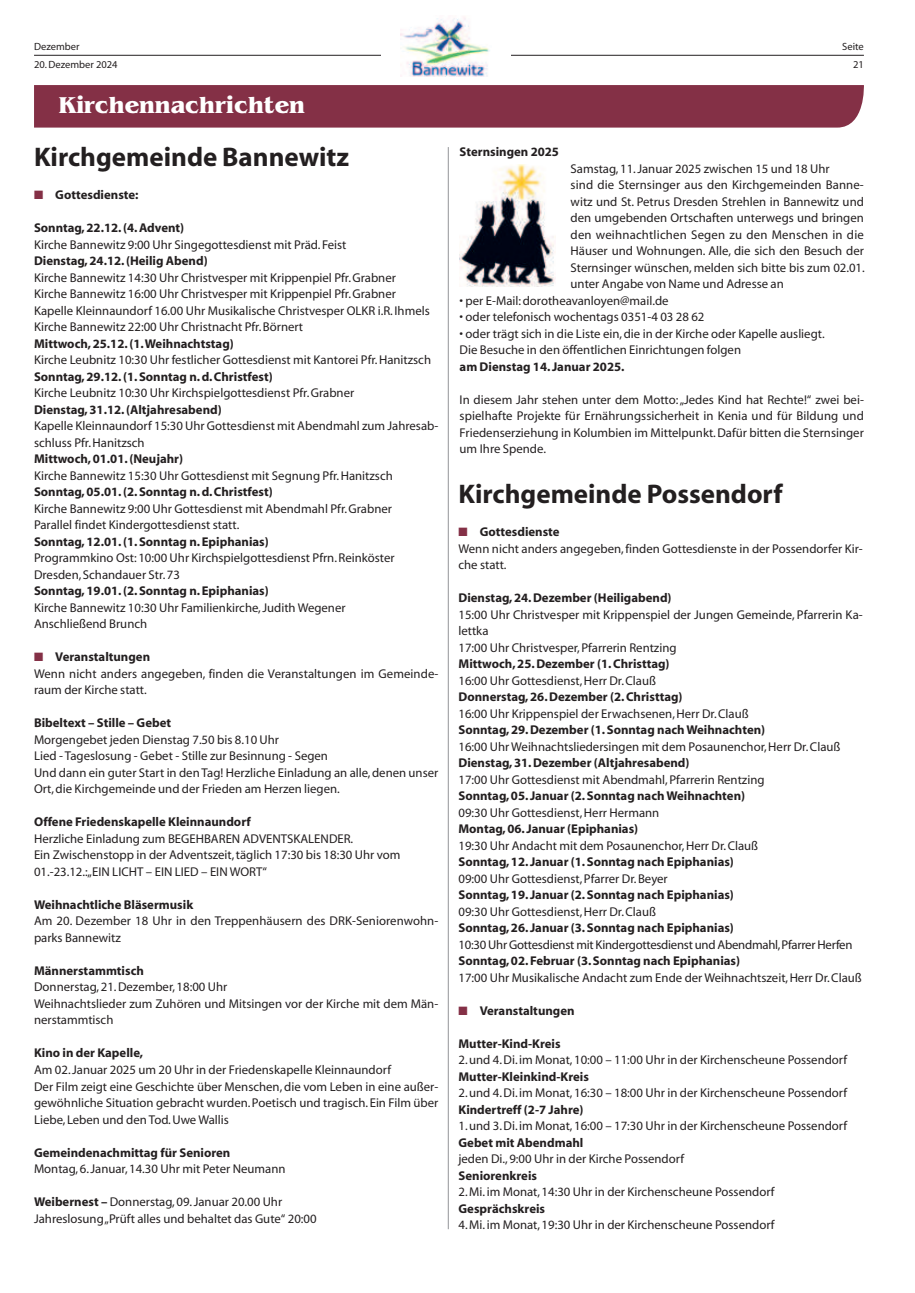
<style>
.page{position:relative;width:915px;height:1293px;background:#fff}
.page>*{position:absolute;margin:0;border:0;box-sizing:border-box;transform-origin:0 0}
.t1{font:700 27px "Myriad";color:#231f20}
.t2{font:700 24px "Benguiat";color:#fff}
.t3{font:12.75px/16.5px "Myriad";color:#231f20}
.t4{font:700 12.75px "Myriad";color:#231f20}
.t5{font:12.75px "Myriad";letter-spacing:-.02em;color:#231f20}
.t6{font:10.5px/18px "Myriad";color:#231f20;text-align:right}
.s1{color:#843046}
.s2{font-weight:700}
</style>
<div class="page">
<hr style="left:34px;top:55px;width:829px;height:1px;background:#231f20">
<div style="left:382px;top:0;width:128px;height:77px;background:#fff"></div>
<img style="left:400px;top:17px;width:90px;height:60px">
<div style="left:34px;top:85px;width:830px;height:43px;background:#843046"></div>
<hr style="left:448px;top:147px;width:1px;height:1082px;background:#939598">
<img style="left:459px;top:164px;width:96px;height:122px">
<p class="t6" style="left:34px;top:38px;width:47px">Dezember</p>
<p class="t6" style="left:34px;top:56px;width:85px">20. Dezember 2024</p>
<h2 class="t2" style="left:59px;top:95px;width:248px">Kirchennachrichten</h2>
<h1 class="t1" style="left:34px;top:143px;width:316px">Kirchgemeinde Bannewitz</h1>
<p class="t4" style="left:34px;top:188px;width:106px"><span class="s1">■</span> Gottesdienste:</p>
<p class="t4" style="left:34px;top:221px;width:152px">Sonntag, 22.12. (4. Advent)</p>
<p class="t3" style="left:34px;top:237px;width:314px">Kirche Bannewitz 9:00 Uhr Singegottesdienst mit Präd. Feist</p>
<p class="t4" style="left:34px;top:254px;width:175px">Dienstag, 24.12. (Heilig Abend)</p>
<p class="t3" style="left:34px;top:270px;width:397px">Kirche Bannewitz 14:30 Uhr Christvesper mit Krippenpiel Pfr. Grabner Kirche Bannewitz 16:00 Uhr Christvesper mit Krippenpiel Pfr. Grabner Kapelle Kleinnaundorf 16.00 Uhr Musikalische Christvesper OLKR i.R. Ihmels Kirche Bannewitz 22:00 Uhr Christnacht Pfr. Börnert</p>
<p class="t4" style="left:34px;top:337px;width:201px">Mittwoch, 25.12. (1. Weihnachtstag)</p>
<p class="t3" style="left:34px;top:352px;width:398px">Kirche Leubnitz 10:30 Uhr festlicher Gottesdienst mit Kantorei Pfr. Hanitzsch</p>
<p class="t4" style="left:34px;top:370px;width:240px">Sonntag, 29.12. (1. Sonntag n. d. Christfest)</p>
<p class="t3" style="left:34px;top:385px;width:321px">Kirche Leubnitz 10:30 Uhr Kirchspielgottesdienst Pfr. Grabner</p>
<p class="t4" style="left:34px;top:403px;width:189px">Dienstag, 31.12. (Altjahresabend)</p>
<p class="t3" style="left:34px;top:418px;width:405px">Kapelle Kleinnaundorf 15:30 Uhr Gottesdienst mit Abendmahl zum Jahresab&shy;schluss Pfr. Hanitzsch</p>
<p class="t4" style="left:34px;top:452px;width:150px">Mittwoch, 01.01. (Neujahr)</p>
<p class="t3" style="left:34px;top:468px;width:360px">Kirche Bannewitz 15:30 Uhr Gottesdienst mit Segnung Pfr. Hanitzsch</p>
<p class="t4" style="left:34px;top:485px;width:240px">Sonntag, 05.01. (2. Sonntag n. d. Christfest)</p>
<p class="t3" style="left:34px;top:501px;width:359px">Kirche Bannewitz 9:00 Uhr Gottesdienst mit Abendmahl Pfr. Grabner<br>Parallel findet Kindergottesdienst statt.</p>
<p class="t4" style="left:34px;top:535px;width:236px">Sonntag, 12.01. (1. Sonntag n. Epiphanias)</p>
<p class="t3" style="left:34px;top:550px;width:362px">Programmkino Ost: 10:00 Uhr Kirchspielgottesdienst Pfrn. Reinköster<br>Dresden, Schandauer Str. 73</p>
<p class="t4" style="left:34px;top:584px;width:236px">Sonntag, 19.01. (2. Sonntag n. Epiphanias)</p>
<p class="t3" style="left:34px;top:600px;width:313px">Kirche Bannewitz 10:30 Uhr Familienkirche, Judith Wegener<br>Anschließend Brunch</p>
<p class="t3" style="left:34px;top:649px;width:405px"><span class="s1">■</span> <span class="s2">Veranstaltungen<br></span>Wenn nicht anders angegeben, finden die Veranstaltungen im Gemeinde&shy;raum der Kirche statt.</p>
<p class="t4" style="left:34px;top:716px;width:139px">Bibeltext – Stille – Gebet</p>
<p class="t3" style="left:34px;top:732px;width:405px">Morgengebet jeden Dienstag 7.50 bis 8.10 Uhr<br>Lied - Tageslosung - Gebet - Stille zur Besinnung - Segen<br>Und dann ein guter Start in den Tag! Herzliche Einladung an alle, denen unser Ort, die Kirchgemeinde und der Frieden am Herzen liegen.</p>
<p class="t4" style="left:34px;top:815px;width:218px">Offene Friedenskapelle Kleinnaundorf</p>
<p class="t3" style="left:34px;top:831px;width:368px">Herzliche Einladung zum BEGEHBAREN ADVENTSKALENDER.<br>Ein Zwischenstopp in der Adventszeit, täglich 17:30 bis 18:30 Uhr vom<br>01.-23.12.: „EIN LICHT – EIN LIED – EIN WORT“</p>
<p class="t4" style="left:34px;top:898px;width:161px">Weihnachtliche Bläsermusik</p>
<p class="t3" style="left:34px;top:913px;width:405px">Am 20. Dezember 18 Uhr in den Treppenhäusern des DRK-Seniorenwohn&shy;parks Bannewitz</p>
<p class="t4" style="left:34px;top:964px;width:111px">Männerstammtisch</p>
<p class="t3" style="left:34px;top:979px;width:405px">Donnerstag, 21. Dezember, 18:00 Uhr<br>Weihnachtslieder zum Zuhören und Mitsingen vor der Kirche mit dem Män&shy;nerstammtisch</p>
<p class="t4" style="left:34px;top:1046px;width:110px">Kino in der Kapelle,</p>
<p class="t3" style="left:34px;top:1062px;width:405px">Am 02. Januar 2025 um 20 Uhr in der Friedenskapelle Kleinnaundorf<br>Der Film zeigt eine Geschichte über Menschen, die vom Leben in eine außer&shy;gewöhnliche Situation gebracht wurden. Poetisch und tragisch. Ein Film über Liebe, Leben und den Tod. Uwe Wallis</p>
<p class="t4" style="left:34px;top:1145px;width:198px">Gemeindenachmittag für Senioren</p>
<p class="t3" style="left:34px;top:1161px;width:253px">Montag, 6. Januar, 14.30 Uhr mit Peter Neumann</p>
<p class="t3" style="left:34px;top:1194px;width:284px"><span class="s2">Weibernest –</span> Donnerstag, 09. Januar 20.00 Uhr<br>Jahreslosung „Prüft alles und behaltet das Gute“ 20:00</p>
<p class="t4" style="left:459px;top:145px;width:101px">Sternsingen 2025</p>
<p class="t6" style="left:842px;top:38px;width:23px">Seite<br>21</p>
<p class="t3" style="left:570px;top:160px;width:295px">Samstag, 11. Januar 2025 zwischen 15 und 18 Uhr<br>sind die Sternsinger aus den Kirchgemeinden Banne&shy;witz und St. Petrus Dresden Strehlen in Bannewitz und den umgebenden Ortschaften unterwegs und bringen den weihnachtlichen Segen zu den Menschen in die Häuser und Wohnungen. Alle, die sich den Besuch der Sternsinger wünschen, melden sich bitte bis zum 02.01. unter Angabe von Name und Adresse an</p>
<p class="t3" style="left:459px;top:292px;width:210px">• per E-Mail: dorotheavanloyen@mail.de</p>
<p class="t3" style="left:459px;top:309px;width:246px">• oder telefonisch wochentags 0351-4 03 28 62</p>
<p class="t3" style="left:459px;top:325px;width:366px">• oder trägt sich in die Liste ein, die in der Kirche oder Kapelle ausliegt.<br>Die Besuche in den öffentlichen Einrichtungen folgen</p>
<p class="t4" style="left:459px;top:360px;width:166px">am Dienstag 14. Januar 2025.</p>
<p class="t3" style="left:459px;top:391px;width:405px;text-align:justify">In diesem Jahr stehen unter dem Motto: „Jedes Kind hat Rechte!“ zwei bei&shy;spielhafte Projekte für Ernährungssicherheit in Kenia und für Bildung und Friedenserziehung in Kolumbien im Mittelpunkt. Dafür bitten die Sternsinger um Ihre Spende.</p>
<h1 class="t1" style="left:458px;top:480px;width:326px">Kirchgemeinde Possendorf</h1>
<p class="t3" style="left:458px;top:524px;width:406px"><span class="s1">■</span> <span class="s2">Gottesdienste<br></span>Wenn nicht anders angegeben, finden Gottesdienste in der Possendorfer Kir&shy;che statt.</p>
<p class="t4" style="left:458px;top:591px;width:214px">Dienstag, 24. Dezember (Heiligabend)</p>
<p class="t3" style="left:458px;top:606px;width:405px">15:00 Uhr Christvesper mit Krippenspiel der Jungen Gemeinde, Pfarrerin Ka&shy;lettka<br>17:00 Uhr Christvesper, Pfarrerin Rentzing</p>
<p class="t4" style="left:458px;top:657px;width:212px">Mittwoch, 25. Dezember (1. Christtag)</p>
<p class="t3" style="left:458px;top:672px;width:199px">16:00 Uhr Gottesdienst, Herr Dr. Clauß</p>
<p class="t4" style="left:458px;top:690px;width:225px">Donnerstag, 26. Dezember (2. Christtag)</p>
<p class="t3" style="left:458px;top:705px;width:292px">16:00 Uhr Krippenspiel der Erwachsenen, Herr Dr. Clauß</p>
<p class="t4" style="left:458px;top:723px;width:308px">Sonntag, 29. Dezember (1. Sonntag nach Weihnachten)</p>
<p class="t3" style="left:458px;top:738px;width:383px">16:00 Uhr Weihnachtsliedersingen mit dem Posaunenchor, Herr Dr. Clauß</p>
<p class="t4" style="left:458px;top:756px;width:232px">Dienstag, 31. Dezember (Altjahresabend)</p>
<p class="t3" style="left:458px;top:771px;width:307px">17:00 Uhr Gottesdienst mit Abendmahl, Pfarrerin Rentzing</p>
<p class="t4" style="left:458px;top:789px;width:288px">Sonntag, 05. Januar (2. Sonntag nach Weihnachten)</p>
<p class="t3" style="left:458px;top:804px;width:202px">09:30 Uhr Gottesdienst, Herr Hermann</p>
<p class="t4" style="left:458px;top:822px;width:181px">Montag, 06. Januar (Epiphanias)</p>
<p class="t3" style="left:458px;top:837px;width:301px">19:30 Uhr Andacht mit dem Posaunenchor, Herr Dr. Clauß</p>
<p class="t4" style="left:458px;top:855px;width:277px">Sonntag, 12. Januar (1. Sonntag nach Epiphanias)</p>
<p class="t3" style="left:458px;top:870px;width:211px">09:00 Uhr Gottesdienst, Pfarrer Dr. Beyer</p>
<p class="t4" style="left:458px;top:888px;width:277px">Sonntag, 19. Januar (2. Sonntag nach Epiphanias)</p>
<p class="t3" style="left:458px;top:903px;width:199px">09:30 Uhr Gottesdienst, Herr Dr. Clauß</p>
<p class="t4" style="left:458px;top:921px;width:277px">Sonntag, 26. Januar (3. Sonntag nach Epiphanias)</p>
<p class="t5" style="left:458px;top:938px;width:395px">10:30 Uhr Gottesdienst mit Kindergottesdienst und Abendmahl, Pfarrer Herfen</p>
<p class="t4" style="left:458px;top:954px;width:283px">Sonntag, 02. Februar (3. Sonntag nach Epiphanias)</p>
<p class="t3" style="left:458px;top:969px;width:404px">17:00 Uhr Musikalische Andacht zum Ende der Weihnachtszeit, Herr Dr. Clauß</p>
<p class="t4" style="left:458px;top:1004px;width:118px"><span class="s1">■</span> Veranstaltungen</p>
<p class="t4" style="left:458px;top:1037px;width:104px">Mutter-Kind-Kreis</p>
<p class="t3" style="left:458px;top:1052px;width:390px">2. und 4. Di. im Monat, 10:00 – 11:00 Uhr in der Kirchenscheune Possendorf</p>
<p class="t4" style="left:458px;top:1070px;width:132px">Mutter-Kleinkind-Kreis</p>
<p class="t3" style="left:458px;top:1085px;width:390px">2. und 4. Di. im Monat, 16:30 – 18:00 Uhr in der Kirchenscheune Possendorf</p>
<p class="t4" style="left:458px;top:1103px;width:126px">Kindertreff (2-7 Jahre)</p>
<p class="t3" style="left:458px;top:1118px;width:390px">1. und 3. Di. im Monat, 16:00 – 17:30 Uhr in der Kirchenscheune Possendorf</p>
<p class="t4" style="left:458px;top:1136px;width:126px">Gebet mit Abendmahl</p>
<p class="t3" style="left:458px;top:1151px;width:227px">jeden Di., 9:00 Uhr in der Kirche Possendorf</p>
<p class="t4" style="left:458px;top:1169px;width:80px">Seniorenkreis</p>
<p class="t3" style="left:458px;top:1184px;width:317px">2. Mi. im Monat, 14:30 Uhr in der Kirchenscheune Possendorf</p>
<p class="t4" style="left:458px;top:1202px;width:88px">Gesprächskreis</p>
<p class="t3" style="left:458px;top:1217px;width:317px">4. Mi. im Monat, 19:30 Uhr in der Kirchenscheune Possendorf</p>
</div>
